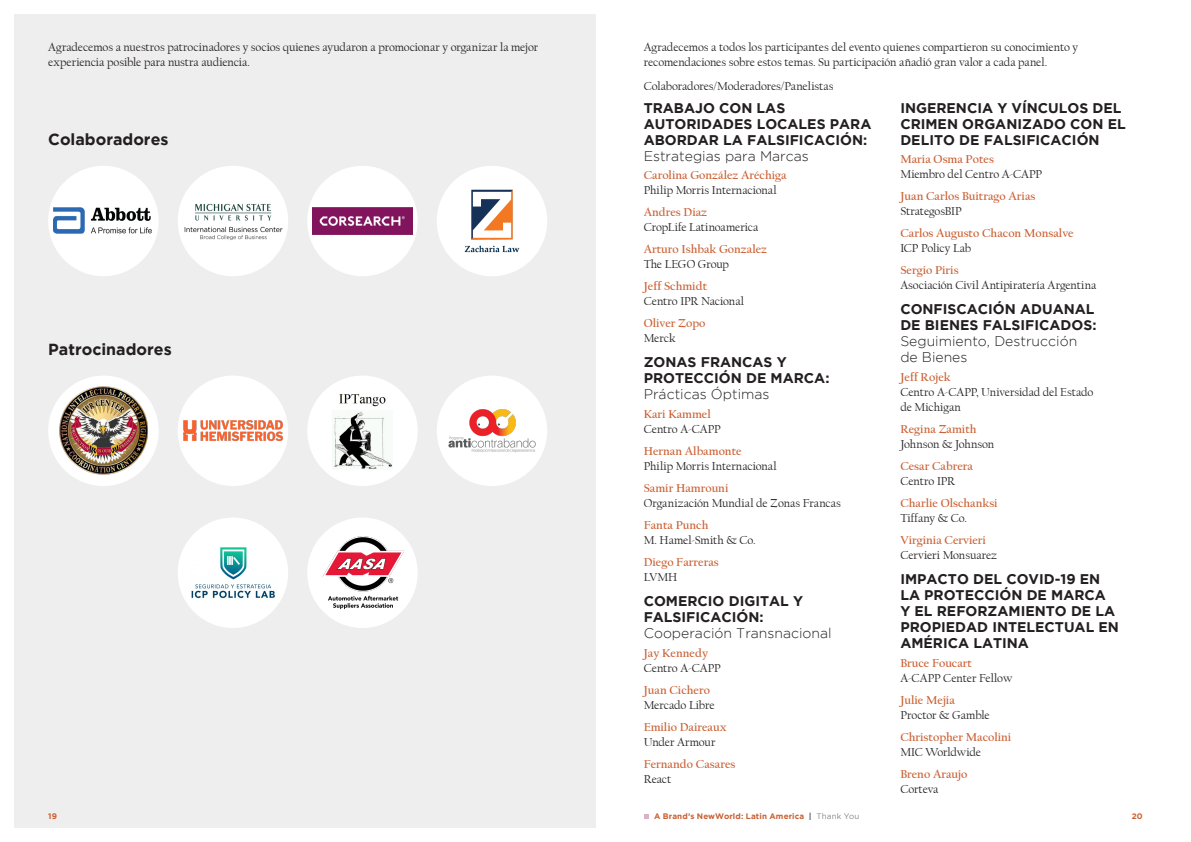
<style>
.page{position:relative;width:1191px;height:842px;background:#fff}
.page>*{position:absolute;margin:0;border:0;box-sizing:border-box;transform-origin:0 0}
.H2__Gotham{font:700 16px "Gotham";color:#231f20}
.H2__Gotham__Alt{font:700 14px/16px "Gotham";color:#231f20}
.Body_Text__Californi{font:12px/15px "Californian FB";letter-spacing:-.005em;color:#231f20}
.Participant_Name{font:700 12px "Californian FB";color:#ca6033}
._8_9_Content_Source{font:700 8px "Gotham";letter-spacing:.02em;color:#ca6033}
.s1{font-weight:300}
.s2{color:#595959}
.s3{font-weight:400;color:#838688}
</style>
<div class="page">
<div style="left:14px;top:14px;width:581px;height:814px;background:#eeeeef"></div>
<div style="left:51px;top:168px;width:105px;height:106px;background:#fff;border-radius:50%"></div>
<div style="left:48px;top:166px;width:111px;height:110px;border:5px solid #fff;border-radius:50%"></div>
<img style="left:53px;top:208px;width:100px;height:26px">
<div style="left:180px;top:168px;width:106px;height:106px;background:#fff;border-radius:50%"></div>
<div style="left:178px;top:166px;width:110px;height:110px;border:5px solid #fff;border-radius:50%"></div>
<img style="left:183px;top:202px;width:100px;height:38px">
<div style="left:310px;top:168px;width:105px;height:106px;background:#fff;border-radius:50%"></div>
<div style="left:307px;top:166px;width:111px;height:110px;border:5px solid #fff;border-radius:50%"></div>
<img style="left:313px;top:208px;width:99px;height:26px">
<div style="left:439px;top:168px;width:106px;height:106px;background:#fff;border-radius:50%"></div>
<div style="left:437px;top:166px;width:110px;height:110px;border:5px solid #fff;border-radius:50%"></div>
<img style="left:464px;top:189px;width:56px;height:64px">
<div style="left:51px;top:378px;width:105px;height:106px;background:#fff;border-radius:50%"></div>
<div style="left:48px;top:376px;width:111px;height:110px;border:5px solid #fff;border-radius:50%"></div>
<div style="left:180px;top:378px;width:106px;height:106px;background:#fff;border-radius:50%"></div>
<div style="left:178px;top:376px;width:110px;height:110px;border:5px solid #fff;border-radius:50%"></div>
<div style="left:310px;top:378px;width:105px;height:106px;background:#fff;border-radius:50%"></div>
<div style="left:307px;top:376px;width:111px;height:110px;border:5px solid #fff;border-radius:50%"></div>
<div style="left:439px;top:378px;width:106px;height:106px;background:#fff;border-radius:50%"></div>
<div style="left:437px;top:376px;width:110px;height:110px;border:5px solid #fff;border-radius:50%"></div>
<div style="left:180px;top:520px;width:106px;height:105px;background:#fff;border-radius:50%"></div>
<div style="left:178px;top:518px;width:110px;height:110px;border:5px solid #fff;border-radius:50%"></div>
<div style="left:310px;top:520px;width:105px;height:105px;background:#fff;border-radius:50%"></div>
<div style="left:307px;top:518px;width:111px;height:110px;border:5px solid #fff;border-radius:50%"></div>
<img style="left:59px;top:387px;width:88px;height:88px">
<img style="left:183px;top:421px;width:100px;height:20px">
<img style="left:331px;top:390px;width:63px;height:79px">
<img style="left:444px;top:405px;width:96px;height:52px">
<img style="left:189px;top:545px;width:88px;height:55px">
<img style="left:320px;top:530px;width:85px;height:85px">
<svg style="left:644px;top:814px;width:4px;height:4px"></svg>
<p class="Body_Text__Californi" style="left:48px;top:40px;width:491px">Agradecemos a nuestros patrocinadores y socios quienes ayudaron a promocionar y organizar la mejor experiencia posible para nustra audiencia.</p>
<p class="Body_Text__Californi" style="left:643px;top:40px;width:436px">Agradecemos a todos los participantes del evento quienes compartieron su conocimiento y recomendaciones sobre estos temas. Su participación añadió gran valor a cada panel.</p>
<p class="Body_Text__Californi" style="left:643px;top:79px;width:191px">Colaboradores/Moderadores/Panelistas</p>
<p class="H2__Gotham" style="left:48px;top:130px;width:122px">Colaboradores</p>
<p class="H2__Gotham" style="left:48px;top:340px;width:125px">Patrocinadores</p>
<p class="H2__Gotham__Alt" style="left:643px;top:99px;width:229px">TRABAJO CON LAS<br>AUTORIDADES LOCALES PARA<br>ABORDAR LA FALSIFICACIÓN:<br><span class="s1">Estrategias para Marcas</span></p>
<p class="Participant_Name" style="left:643px;top:169px;width:145px">Carolina González Aréchiga</p>
<p class="Body_Text__Californi" style="left:643px;top:183px;width:134px">Philip Morris Internacional</p>
<p class="Participant_Name" style="left:643px;top:206px;width:65px">Andres Diaz</p>
<p class="Body_Text__Californi" style="left:643px;top:220px;width:116px">CropLife Latinoamerica</p>
<p class="Participant_Name" style="left:643px;top:243px;width:125px">Arturo Ishbak Gonzalez</p>
<p class="Body_Text__Californi" style="left:643px;top:257px;width:87px">The LEGO Group</p>
<p class="Participant_Name" style="left:643px;top:280px;width:65px">Jeff Schmidt</p>
<p class="Body_Text__Californi" style="left:643px;top:294px;width:102px">Centro IPR Nacional</p>
<p class="Participant_Name" style="left:643px;top:317px;width:63px">Oliver Zopo</p>
<p class="Body_Text__Californi" style="left:643px;top:331px;width:33px">Merck</p>
<p class="H2__Gotham__Alt" style="left:643px;top:354px;width:187px">ZONAS FRANCAS Y<br>PROTECCIÓN DE MARCA:<br><span class="s1">Prácticas Óptimas</span></p>
<p class="Participant_Name" style="left:643px;top:407px;width:69px">Kari Kammel</p>
<p class="Body_Text__Californi" style="left:643px;top:422px;width:79px">Centro A-CAPP</p>
<p class="Participant_Name" style="left:643px;top:444px;width:99px">Hernan Albamonte</p>
<p class="Body_Text__Californi" style="left:643px;top:459px;width:134px">Philip Morris Internacional</p>
<p class="Participant_Name" style="left:643px;top:481px;width:86px">Samir Hamrouni</p>
<p class="Body_Text__Californi" style="left:643px;top:496px;width:199px">Organización Mundial de Zonas Francas</p>
<p class="Participant_Name" style="left:643px;top:518px;width:66px">Fanta Punch</p>
<p class="Body_Text__Californi" style="left:643px;top:533px;width:113px">M. Hamel-Smith &amp; Co.</p>
<p class="Participant_Name" style="left:643px;top:555px;width:77px">Diego Farreras</p>
<p class="Body_Text__Californi" style="left:643px;top:570px;width:35px">LVMH</p>
<p class="H2__Gotham__Alt" style="left:643px;top:593px;width:189px">COMERCIO DIGITAL Y<br>FALSIFICACIÓN:<br><span class="s1">Cooperación Transnacional</span></p>
<p class="Participant_Name" style="left:643px;top:646px;width:66px">Jay Kennedy</p>
<p class="Body_Text__Californi" style="left:643px;top:660px;width:79px">Centro A-CAPP</p>
<p class="Participant_Name" style="left:643px;top:683px;width:68px">Juan Cichero</p>
<p class="Body_Text__Californi" style="left:643px;top:697px;width:72px">Mercado Libre</p>
<p class="Participant_Name" style="left:643px;top:720px;width:84px">Emilio Daireaux</p>
<p class="Body_Text__Californi" style="left:643px;top:734px;width:73px">Under Armour</p>
<p class="Participant_Name" style="left:643px;top:757px;width:93px">Fernando Casares</p>
<p class="Body_Text__Californi" style="left:643px;top:771px;width:29px">React</p>
<p class="H2__Gotham__Alt" style="left:900px;top:99px;width:227px">INGERENCIA Y VÍNCULOS DEL<br>CRIMEN ORGANIZADO CON EL<br>DELITO DE FALSIFICACIÓN</p>
<p class="Participant_Name" style="left:900px;top:153px;width:95px">Maria Osma Potes</p>
<p class="Body_Text__Californi" style="left:900px;top:167px;width:143px">Miembro del Centro A-CAPP</p>
<p class="Participant_Name" style="left:900px;top:190px;width:137px">Juan Carlos Buitrago Arias</p>
<p class="Body_Text__Californi" style="left:900px;top:204px;width:63px">StrategosBIP</p>
<p class="Participant_Name" style="left:900px;top:227px;width:175px">Carlos Augusto Chacon Monsalve</p>
<p class="Body_Text__Californi" style="left:900px;top:241px;width:72px">ICP Policy Lab</p>
<p class="Participant_Name" style="left:900px;top:264px;width:60px">Sergio Piris</p>
<p class="Body_Text__Californi" style="left:900px;top:278px;width:198px">Asociación Civil Antipiratería Argentina</p>
<p class="H2__Gotham__Alt" style="left:900px;top:301px;width:198px">CONFISCACIÓN ADUANAL<br>DE BIENES FALSIFICADOS:<br><span class="s1">Seguimiento, Destrucción de Bienes</span></p>
<p class="Participant_Name" style="left:900px;top:370px;width:52px">Jeff Rojek</p>
<p class="Body_Text__Californi" style="left:900px;top:385px;width:195px">Centro A-CAPP, Universidad del Estado de Michigan</p>
<p class="Participant_Name" style="left:900px;top:422px;width:78px">Regina Zamith</p>
<p class="Body_Text__Californi" style="left:900px;top:437px;width:95px">Johnson &amp; Johnson</p>
<p class="Participant_Name" style="left:900px;top:459px;width:74px">Cesar Cabrera</p>
<p class="Body_Text__Californi" style="left:900px;top:474px;width:56px">Centro IPR</p>
<p class="Participant_Name" style="left:900px;top:496px;width:99px">Charlie Olschanksi</p>
<p class="Body_Text__Californi" style="left:900px;top:511px;width:68px">Tiffany &amp; Co.</p>
<p class="Participant_Name" style="left:900px;top:533px;width:87px">Virginia Cervieri</p>
<p class="Body_Text__Californi" style="left:900px;top:548px;width:98px">Cervieri Monsuarez</p>
<p class="H2__Gotham__Alt" style="left:900px;top:571px;width:220px">IMPACTO DEL COVID-19 EN<br>LA PROTECCIÓN DE MARCA<br>Y EL REFORZAMIENTO DE LA<br>PROPIEDAD INTELECTUAL EN<br>AMÉRICA LATINA</p>
<p class="Participant_Name" style="left:900px;top:656px;width:73px">Bruce Foucart</p>
<p class="Body_Text__Californi" style="left:900px;top:670px;width:113px">A-CAPP Center Fellow</p>
<p class="Participant_Name" style="left:900px;top:693px;width:56px">Julie Mejia</p>
<p class="Body_Text__Californi" style="left:900px;top:707px;width:91px">Proctor &amp; Gamble</p>
<p class="Participant_Name" style="left:900px;top:730px;width:113px">Christopher Macolini</p>
<p class="Body_Text__Californi" style="left:900px;top:744px;width:82px">MIC Worldwide</p>
<p class="Participant_Name" style="left:900px;top:767px;width:68px">Breno Araujo</p>
<p class="Body_Text__Californi" style="left:900px;top:781px;width:40px">Corteva</p>
<p class="_8_9_Content_Source" style="left:48px;top:811px;width:10px">19</p>
<p class="_8_9_Content_Source" style="left:654px;top:811px;width:206px">A Brand’s NewWorld: Latin America <span class="s2">|</span> <span class="s3">Thank You</span></p>
<p class="_8_9_Content_Source" style="left:1131px;top:811px;width:12px">20</p>
</div>
